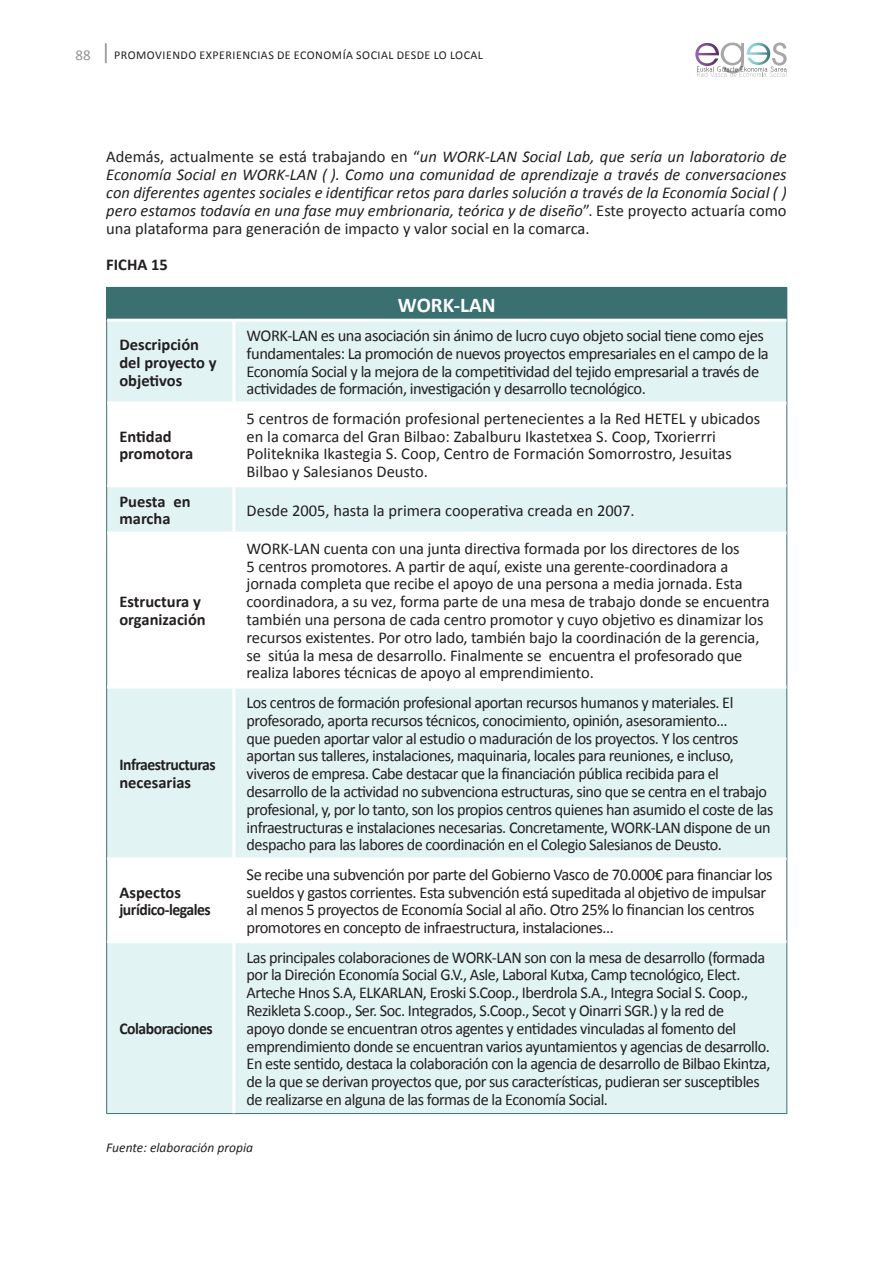
<style>
.page{position:relative;width:893px;height:1263px;background:#fff}
.page>*{position:absolute;margin:0;border:0;box-sizing:border-box;transform-origin:0 0}
.t1{font:700 21px "Calibri";color:#fff}
.t2{font:16.5px/17.9px "Calibri";letter-spacing:-.03em;color:#231f20}
.t3{font:16.5px/17.9px "Calibri";letter-spacing:-.01em;color:#231f20}
.t4{font:italic 16.5px/18px "Calibri";color:#231f20;text-align:justify}
.t5{font:16.5px/17.9px "Calibri";color:#231f20}
.t6{font:700 16.5px/17.9px "Calibri";color:#231f20}
.t7{font:700 16.5px/17.9px "Calibri";letter-spacing:-.03em;color:#231f20;scale:.95 1}
.t8{font:700 16.5px/17.9px "Calibri";letter-spacing:-.03em;color:#231f20}
.t9{font:italic 13.5px "Calibri";color:#231f20}
.t10{font:12px "Calibri";color:#231f20}
.s1{font-size:15px;color:#939598}
.s2{font-size:22.5px;color:#939598}
.s3{font-style:normal}
</style>
<div class="page">
<svg style="left:695px;top:43px;width:92px;height:34px"></svg>
<div style="left:107px;top:287px;width:680px;height:33px;background:#3a7070"></div>
<svg style="left:107px;top:322px;width:679px;height:791px;fill:#e1f3f3"></svg>
<hr style="left:106px;top:287px;width:128px;height:1px;background:#3a7070">
<hr style="left:106px;top:288px;width:1px;height:32px;background:#3a7070">
<hr style="left:106px;top:320px;width:1px;height:83px;background:#3a7070">
<hr style="left:786px;top:320px;width:1px;height:83px;background:#3a7070">
<hr style="left:106px;top:403px;width:1px;height:83px;background:#3a7070">
<hr style="left:786px;top:403px;width:1px;height:83px;background:#3a7070">
<hr style="left:106px;top:486px;width:1px;height:47px;background:#3a7070">
<hr style="left:786px;top:486px;width:1px;height:47px;background:#3a7070">
<hr style="left:106px;top:533px;width:1px;height:154px;background:#3a7070">
<hr style="left:786px;top:533px;width:1px;height:154px;background:#3a7070">
<hr style="left:106px;top:687px;width:1px;height:172px;background:#3a7070">
<hr style="left:786px;top:687px;width:1px;height:172px;background:#3a7070">
<hr style="left:106px;top:859px;width:1px;height:83px;background:#3a7070">
<hr style="left:786px;top:859px;width:1px;height:83px;background:#3a7070">
<hr style="left:106px;top:942px;width:1px;height:171px;background:#3a7070">
<hr style="left:786px;top:942px;width:1px;height:171px;background:#3a7070">
<hr style="left:106px;top:1113px;width:128px;height:1px;background:#3a7070">
<hr style="left:234px;top:1113px;width:553px;height:1px;background:#3a7070">
<hr style="left:107px;top:319px;width:127px;height:3px;background:#fff">
<hr style="left:234px;top:319px;width:552px;height:3px;background:#fff">
<hr style="left:232px;top:322px;width:3px;height:79px;background:#fff">
<hr style="left:107px;top:401px;width:127px;height:3px;background:#fff">
<hr style="left:234px;top:401px;width:552px;height:3px;background:#fff">
<hr style="left:232px;top:404px;width:3px;height:80px;background:#fff">
<hr style="left:107px;top:484px;width:127px;height:3px;background:#fff">
<hr style="left:234px;top:484px;width:552px;height:3px;background:#fff">
<hr style="left:232px;top:487px;width:3px;height:44px;background:#fff">
<hr style="left:107px;top:531px;width:127px;height:3px;background:#fff">
<hr style="left:234px;top:531px;width:552px;height:3px;background:#fff">
<hr style="left:232px;top:534px;width:3px;height:151px;background:#fff">
<hr style="left:107px;top:685px;width:127px;height:3px;background:#fff">
<hr style="left:234px;top:685px;width:552px;height:3px;background:#fff">
<hr style="left:232px;top:688px;width:3px;height:169px;background:#fff">
<hr style="left:107px;top:857px;width:127px;height:3px;background:#fff">
<hr style="left:234px;top:857px;width:552px;height:3px;background:#fff">
<hr style="left:232px;top:860px;width:3px;height:80px;background:#fff">
<hr style="left:107px;top:940px;width:127px;height:3px;background:#fff">
<hr style="left:234px;top:940px;width:552px;height:3px;background:#fff">
<hr style="left:232px;top:943px;width:3px;height:170px;background:#fff">
<p class="t10" style="left:75px;top:48px;width:54px"><span class="s1">88</span> <span class="s2">|</span> Promoviendo</p>
<p class="t10" style="left:200px;top:48px;width:8px">experiencias</p>
<p class="t10" style="left:277px;top:48px;width:26px">de economía</p>
<p class="t10" style="left:356px;top:48px;width:8px">social</p>
<p class="t10" style="left:397px;top:48px;width:8px">desde</p>
<p class="t10" style="left:434px;top:48px;width:24px">lo local</p>
<p class="t4" style="left:106px;top:147px;width:682px"><span class="s3">Además, actualmente se está trabajando en “</span>un WORK-LAN Social Lab, que sería un laboratorio de Economía Social en WORK-LAN ( ). Como una comunidad de aprendizaje a través de conversaciones con diferentes agentes sociales e identificar retos para darles solución a través de la Economía Social ( ) pero estamos todavía en una fase muy embrionaria, teórica y de diseño<span class="s3">”. Este proyecto actuaría como una plataforma para generación de impacto y valor social en la comarca.</span></p>
<p class="t6" style="left:106px;top:256px;width:63px">FICHA 15</p>
<p class="t1" style="left:398px;top:291px;width:99px">WORK-LAN</p>
<p class="t6" style="left:119px;top:336px;width:99px">Descripción del proyecto y objetivos</p>
<p class="t2" style="left:247px;top:327px;width:524px">WORK-LAN es una asociación sin ánimo de lucro cuyo objeto social tiene como ejes fundamentales: La promoción de nuevos proyectos empresariales en el campo de la Economía Social y la mejora de la competitividad del tejido empresarial a través de actividades de formación, investigación y desarrollo tecnológico.</p>
<p class="t6" style="left:119px;top:427px;width:75px">Entidad promotora</p>
<p class="t5" style="left:247px;top:409px;width:515px">5 centros de formación profesional pertenecientes a la Red HETEL y ubicados en la comarca del Gran Bilbao: Zabalburu Ikastetxea S. Coop, Txorierrri Politeknika Ikastegia S. Coop, Centro de Formación Somorrostro, Jesuitas Bilbao y Salesianos Deusto.</p>
<p class="t6" style="left:119px;top:492px;width:73px">Puesta en marcha</p>
<p class="t5" style="left:247px;top:501px;width:390px">Desde 2005, hasta la primera cooperativa creada en 2007.</p>
<p class="t6" style="left:119px;top:593px;width:88px">Estructura y organización</p>
<p class="t7" style="left:119px;top:756px;width:103px">Infraestructuras necesarias</p>
<p class="t8" style="left:119px;top:883px;width:93px">Aspectos jurídico-legales</p>
<p class="t3" style="left:247px;top:539px;width:524px">WORK-LAN cuenta con una junta directiva formada por los directores de los<br>5 centros promotores. A partir de aquí, existe una gerente-coordinadora a jornada completa que recibe el apoyo de una persona a media jornada. Esta coordinadora, a su vez, forma parte de una mesa de trabajo donde se encuentra también una persona de cada centro promotor y cuyo objetivo es dinamizar los recursos existentes. Por otro lado, también bajo la coordinación de la gerencia, se sitúa la mesa de desarrollo. Finalmente se encuentra el profesorado que realiza labores técnicas de apoyo al emprendimiento.</p>
<p class="t2" style="left:247px;top:693px;width:528px">Los centros de formación profesional aportan recursos humanos y materiales. El profesorado, aporta recursos técnicos, conocimiento, opinión, asesoramiento…<br>que pueden aportar valor al estudio o maduración de los proyectos. Y los centros aportan sus talleres, instalaciones, maquinaria, locales para reuniones, e incluso, viveros de empresa. Cabe destacar que la financiación pública recibida para el desarrollo de la actividad no subvenciona estructuras, sino que se centra en el trabajo profesional, y, por lo tanto, son los propios centros quienes han asumido el coste de las infraestructuras e instalaciones necesarias. Concretamente, WORK-LAN dispone de un despacho para las labores de coordinación en el Colegio Salesianos de Deusto.</p>
<p class="t2" style="left:247px;top:865px;width:527px">Se recibe una subvención por parte del Gobierno Vasco de 70.000€ para financiar los sueldos y gastos corrientes. Esta subvención está supeditada al objetivo de impulsar al menos 5 proyectos de Economía Social al año. Otro 25% lo financian los centros promotores en concepto de infraestructura, instalaciones…</p>
<p class="t2" style="left:247px;top:948px;width:525px">Las principales colaboraciones de WORK-LAN son con la mesa de desarrollo (formada por la Direción Economía Social G.V., Asle, Laboral Kutxa, Camp tecnológico, Elect.<br>Arteche Hnos S.A, ELKARLAN, Eroski S.Coop., Iberdrola S.A., Integra Social S. Coop., Rezikleta S.coop., Ser. Soc. Integrados, S.Coop., Secot y Oinarri SGR.) y la red de<br>apoyo donde se encuentran otros agentes y entidades vinculadas al fomento del emprendimiento donde se encuentran varios ayuntamientos y agencias de desarrollo.<br>En este sentido, destaca la colaboración con la agencia de desarrollo de Bilbao Ekintza, de la que se derivan proyectos que, por sus características, pudieran ser susceptibles de realizarse en alguna de las formas de la Economía Social.</p>
<p class="t9" style="left:106px;top:1138px;width:148px">Fuente: elaboración propia</p>
<p class="t7" style="left:119px;top:1019px;width:100px">Colaboraciones</p>
</div>
